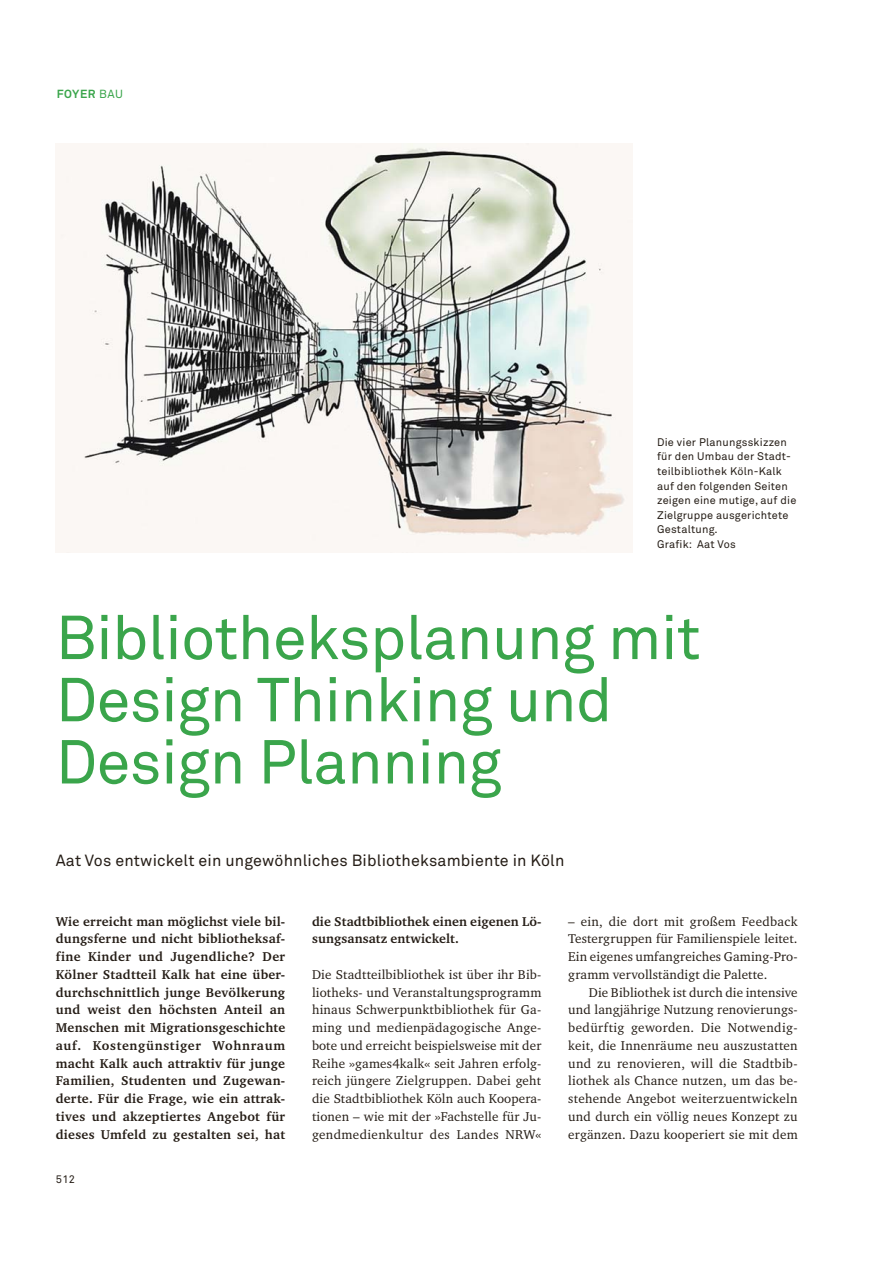
<style>
.page{position:relative;width:893px;height:1263px;background:#fff}
.page>*{position:absolute;margin:0;border:0;box-sizing:border-box;transform-origin:0 0}
.t1{font:61.2px/62.2px "Akkurat Pro";letter-spacing:-.01em;color:#3aa54b}
.t2{font:16.05px "Akkurat Pro";letter-spacing:.01em;color:#251d16}
.t3{font:13.05px/17.7px "Charter ITC Pro";letter-spacing:.015em;color:#251d16;text-align:justify}
.t4{font:700 13.05px/17.7px "Charter ITC Pro";letter-spacing:.01em;color:#251d16;text-align:justify}
.t5{font:700 11.7px "Akkurat Pro";letter-spacing:.045em;color:#3aa54b}
.t6{font:10.95px/14.5px "Akkurat Pro";letter-spacing:.02em;color:#251d16}
.s1{font-weight:400}
</style>
<div class="page">
<img style="left:56px;top:144px;width:576px;height:408px">
<p class="t5" style="left:57px;top:87px;width:68px">FOYER <span class="s1">BAU</span></p>
<p class="t6" style="left:657px;top:436px;width:141px">Die vier Planungsskizzen für den Umbau der Stadt&shy;teilbibliothek Köln-Kalk auf den folgenden Seiten zeigen eine mutige, auf die<br>Zielgruppe ausgerichtete<br>Gestaltung.<br>Grafik: Aat Vos</p>
<h1 class="t1" style="left:56px;top:613px;width:646px">Bibliotheksplanung mit<br>Design Thinking und<br>Design Planning</h1>
<p class="t2" style="left:56px;top:855px;width:510px">Aat Vos entwickelt ein ungewöhnliches Bibliotheksambiente in Köln</p>
<p class="t4" style="left:56px;top:913px;width:231px">Wie erreicht man möglichst viele bil&shy;dungsferne und nicht bibliotheksaf&shy;fine Kinder und Jugendliche? Der Kölner Stadtteil Kalk hat eine über&shy;durchschnittlich junge Bevölkerung und weist den höchsten Anteil an Menschen mit Migrationsgeschichte auf. Kostengünstiger Wohnraum macht Kalk auch attraktiv für junge Familien, Studenten und Zugewan&shy;derte. Für die Frage, wie ein attrak&shy;tives und akzeptiertes Angebot für dieses Umfeld zu gestalten sei, hat</p>
<p class="t4" style="left:312px;top:913px;width:231px">die Stadtbibliothek einen eigenen Lö&shy;sungsansatz entwickelt.</p>
<p class="t3" style="left:312px;top:966px;width:231px">Die Stadtteilbibliothek ist über ihr Bib&shy;liotheks- und Veranstaltungsprogramm hinaus Schwerpunktbibliothek für Ga&shy;ming und medienpädagogische Ange&shy;bote und erreicht beispielsweise mit der Reihe »games4kalk« seit Jahren erfolg&shy;reich jüngere Zielgruppen. Dabei geht die Stadtbibliothek Köln auch Koopera&shy;tionen – wie mit der »Fachstelle für Ju&shy;gendmedienkultur des Landes NRW«</p>
<p class="t6" style="left:56px;top:1173px;width:21px">512</p>
<p class="t3" style="left:568px;top:913px;width:231px">– ein, die dort mit großem Feedback Testergruppen für Familienspiele leitet.<br>Ein eigenes umfangreiches Gaming-Pro&shy;gramm vervollständigt die Palette.</p>
<p class="t3" style="left:568px;top:984px;width:231px;text-indent:21px">Die Bibliothek ist durch die intensive und langjährige Nutzung renovierungs&shy;bedürftig geworden. Die Notwendig&shy;keit, die Innenräume neu auszustatten und zu renovieren, will die Stadtbib&shy;liothek als Chance nutzen, um das be&shy;stehende Angebot weiterzuentwickeln und durch ein völlig neues Konzept zu ergänzen. Dazu kooperiert sie mit dem</p>
</div>
